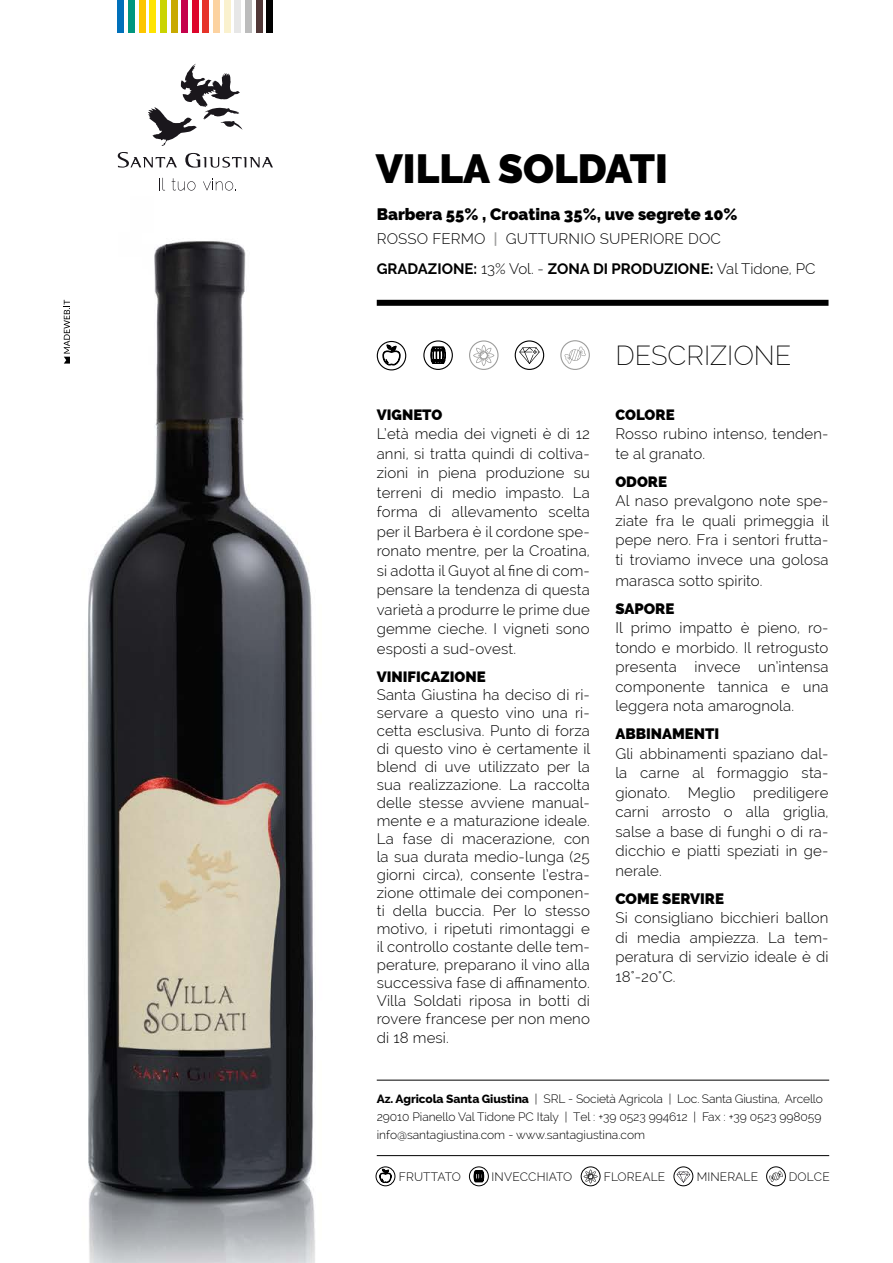
<style>
.page{position:relative;width:893px;height:1263px;background:#fff}
.page>*{position:absolute;margin:0;border:0;box-sizing:border-box;transform-origin:0 0}
.t1{font:900 40.5px "Raleway";color:#000}
.t2{font:200 27px "Raleway";color:#000}
.t3{font:900 16.5px "Raleway";color:#000}
.t4{font:300 15px/19.5px "Raleway";letter-spacing:.01em;color:#000;text-align:justify}
.t5{font:800 15px "Raleway";color:#000}
.t6{font:900 15px "Raleway";color:#000}
.t7{font:300 12px/18px "Raleway";letter-spacing:-.005em;color:#000}
.s1{font-weight:600;color:#9d9d9c}
.s2{font-weight:700}
.s3{font-weight:800}
</style>
<div class="page">
<img style="left:63px;top:240px;width:252px;height:1023px">
<div style="left:377px;top:300px;width:451px;height:6px;background:#000"></div>
<div style="left:377px;top:341px;width:29px;height:29px;border:1px solid #000;border-radius:50%"></div>
<div style="left:423px;top:340px;width:30px;height:30px;border:1px solid #000;border-radius:50%"></div>
<div style="left:515px;top:340px;width:29px;height:30px;border:1px solid #000;border-radius:50%"></div>
<svg style="left:383px;top:345px;width:17px;height:20px"></svg>
<svg style="left:431px;top:347px;width:15px;height:17px"></svg>
<svg style="left:519px;top:347px;width:21px;height:17px"></svg>
<div style="left:469px;top:340px;width:30px;height:30px;border:1px solid #9d9d9c;border-radius:50%"></div>
<svg style="left:473px;top:345px;width:21px;height:21px"></svg>
<div style="left:560px;top:340px;width:30px;height:30px;border:1px solid #9d9d9c;border-radius:50%"></div>
<svg style="left:564px;top:346px;width:22px;height:18px"></svg>
<svg style="left:148px;top:64px;width:94px;height:82px"></svg>
<svg style="left:118px;top:152px;width:59px;height:16px"></svg>
<svg style="left:185px;top:153px;width:88px;height:15px"></svg>
<svg style="left:159px;top:178px;width:6px;height:12px"></svg>
<svg style="left:172px;top:178px;width:23px;height:13px"></svg>
<svg style="left:203px;top:178px;width:33px;height:13px"></svg>
<hr style="left:377px;top:1080px;width:452px;height:1px;background:#000">
<hr style="left:377px;top:1155px;width:452px;height:1px;background:#000">
<div style="left:469px;top:1166px;width:20px;height:20px;border:1px solid #000;border-radius:50%"></div>
<svg style="left:474px;top:1171px;width:10px;height:11px"></svg>
<div style="left:674px;top:1166px;width:19px;height:20px;border:1px solid #000;border-radius:50%"></div>
<svg style="left:677px;top:1172px;width:13px;height:10px"></svg>
<div style="left:581px;top:1166px;width:19px;height:20px;border:1px solid #000;border-radius:50%"></div>
<svg style="left:584px;top:1169px;width:14px;height:14px"></svg>
<div style="left:376px;top:1166px;width:19px;height:20px;border:1px solid #000;border-radius:50%"></div>
<svg style="left:380px;top:1169px;width:11px;height:14px"></svg>
<div style="left:766px;top:1166px;width:20px;height:20px;border:1px solid #000;border-radius:50%"></div>
<svg style="left:769px;top:1171px;width:14px;height:11px"></svg>
<svg style="left:64px;top:300px;width:6px;height:64px"></svg>
<div style="left:118px;top:0;width:6px;height:32px;background:#0070ba"></div>
<div style="left:128px;top:0;width:7px;height:32px;background:#00967f"></div>
<div style="left:139px;top:0;width:6px;height:32px;background:#fdc600"></div>
<div style="left:150px;top:0;width:6px;height:32px;background:#ffe400"></div>
<div style="left:160px;top:0;width:7px;height:32px;background:#cad400"></div>
<div style="left:171px;top:0;width:6px;height:32px;background:#c8aa00"></div>
<div style="left:182px;top:0;width:6px;height:32px;background:#c4014b"></div>
<div style="left:192px;top:0;width:7px;height:32px;background:#dd052b"></div>
<div style="left:203px;top:0;width:6px;height:32px;background:#e63329"></div>
<div style="left:213px;top:0;width:7px;height:32px;background:#fcd2a0"></div>
<div style="left:245px;top:0;width:7px;height:32px;background:#bcbcbc"></div>
<div style="left:224px;top:0;width:6px;height:32px;background:#faf1ce"></div>
<div style="left:256px;top:0;width:6px;height:32px;background:#513837"></div>
<div style="left:235px;top:0;width:6px;height:32px;background:#e7e7e7"></div>
<div style="left:267px;top:0;width:6px;height:32px;background:#000"></div>
<h1 class="t1" style="left:376px;top:145px;width:294px">VILLA SOLDATI</h1>
<p class="t3" style="left:377px;top:204px;width:362px">Barbera 55% , Croatina 35%, uve segrete 10%</p>
<p class="t4" style="left:377px;top:223px;width:440px;line-height:30.8px">ROSSO FERMO <span class="s1">|</span> GUTTURNIO SUPERIORE DOC<br><span class="s2">GRADAZIONE:</span> 13% Vol. - <span class="s2">ZONA DI PRODUZIONE:</span> Val Tidone, PC</p>
<p class="t5" style="left:377px;top:406px;width:67px">VIGNETO</p>
<p class="t4" style="left:377px;top:424px;width:215px">L’età media dei vigneti è di 12 anni, si tratta quindi di coltiva&shy;zioni in piena produzione su terreni di medio impasto. La forma di allevamento scelta per il Barbera è il cordone spe&shy;ronato mentre, per la Croatina, si adotta il Guyot al fine di com&shy;pensare la tendenza di questa varietà a produrre le prime due gemme cieche. I vigneti sono esposti a sud-ovest.</p>
<p class="t5" style="left:377px;top:668px;width:110px">VINIFICAZIONE</p>
<p class="t4" style="left:377px;top:685px;width:215px;line-height:18px">Santa Giustina ha deciso di ri&shy;servare a questo vino una ri&shy;cetta esclusiva. Punto di forza di questo vino è certamente il blend di uve utilizzato per la sua realizzazione. La raccolta delle stesse avviene manual&shy;mente e a maturazione ideale.<br>La fase di macerazione, con la sua durata medio-lunga (25 giorni circa), consente l’estra&shy;zione ottimale dei componen&shy;ti della buccia. Per lo stesso motivo, i ripetuti rimontaggi e il controllo costante delle tem&shy;perature, preparano il vino alla successiva fase di affinamento.<br>Villa Soldati riposa in botti di rovere francese per non meno</p>
<p class="t4" style="left:377px;top:1028px;width:74px">di 18 mesi.</p>
<h2 class="t2" style="left:615px;top:339px;width:178px">DESCRIZIONE</h2>
<p class="t5" style="left:615px;top:406px;width:61px">COLORE</p>
<p class="t4" style="left:615px;top:424px;width:215px">Rosso rubino intenso, tenden&shy;te al granato.</p>
<p class="t5" style="left:615px;top:473px;width:53px">ODORE</p>
<p class="t4" style="left:615px;top:491px;width:215px">Al naso prevalgono note spe&shy;ziate fra le quali primeggia il pepe nero. Fra i sentori frutta&shy;ti troviamo invece una golosa</p>
<p class="t4" style="left:615px;top:571px;width:149px">marasca sotto spirito.</p>
<p class="t6" style="left:615px;top:600px;width:60px">SAPORE</p>
<p class="t4" style="left:615px;top:618px;width:215px">Il primo impatto è pieno, ro&shy;tondo e morbido. Il retrogusto presenta invece un’intensa componente tannica e una leggera nota amarognola.</p>
<p class="t6" style="left:615px;top:725px;width:105px">ABBINAMENTI</p>
<p class="t4" style="left:615px;top:744px;width:215px">Gli abbinamenti spaziano dal&shy;la carne al formaggio sta&shy;gionato. Meglio prediligere carni arrosto o alla griglia, salse a base di funghi o di ra&shy;dicchio e piatti speziati in ge&shy;nerale.</p>
<p class="t6" style="left:615px;top:890px;width:110px">COME SERVIRE</p>
<p class="t4" style="left:615px;top:908px;width:215px">Si consigliano bicchieri ballon di media ampiezza. La tem&shy;peratura di servizio ideale è di 18°-20°C.</p>
<p class="t7" style="left:377px;top:1089px;width:448px"><span class="s3">Az. Agricola Santa Giustina</span> | SRL - Società Agricola | Loc. Santa Giustina, Arcello<br>29010 Pianello Val Tidone PC Italy | Tel : +39 0523 994612 | Fax : +39 0523 998059 info@santagiustina.com - www.santagiustina.com</p>
<p class="t7" style="left:399px;top:1168px;width:64px">FRUTTATO</p>
<p class="t7" style="left:492px;top:1168px;width:82px">INVECCHIATO</p>
<p class="t7" style="left:604px;top:1168px;width:63px">FLOREALE</p>
<p class="t7" style="left:697px;top:1168px;width:63px">MINERALE</p>
<p class="t7" style="left:789px;top:1168px;width:43px">DOLCE</p>
</div>
